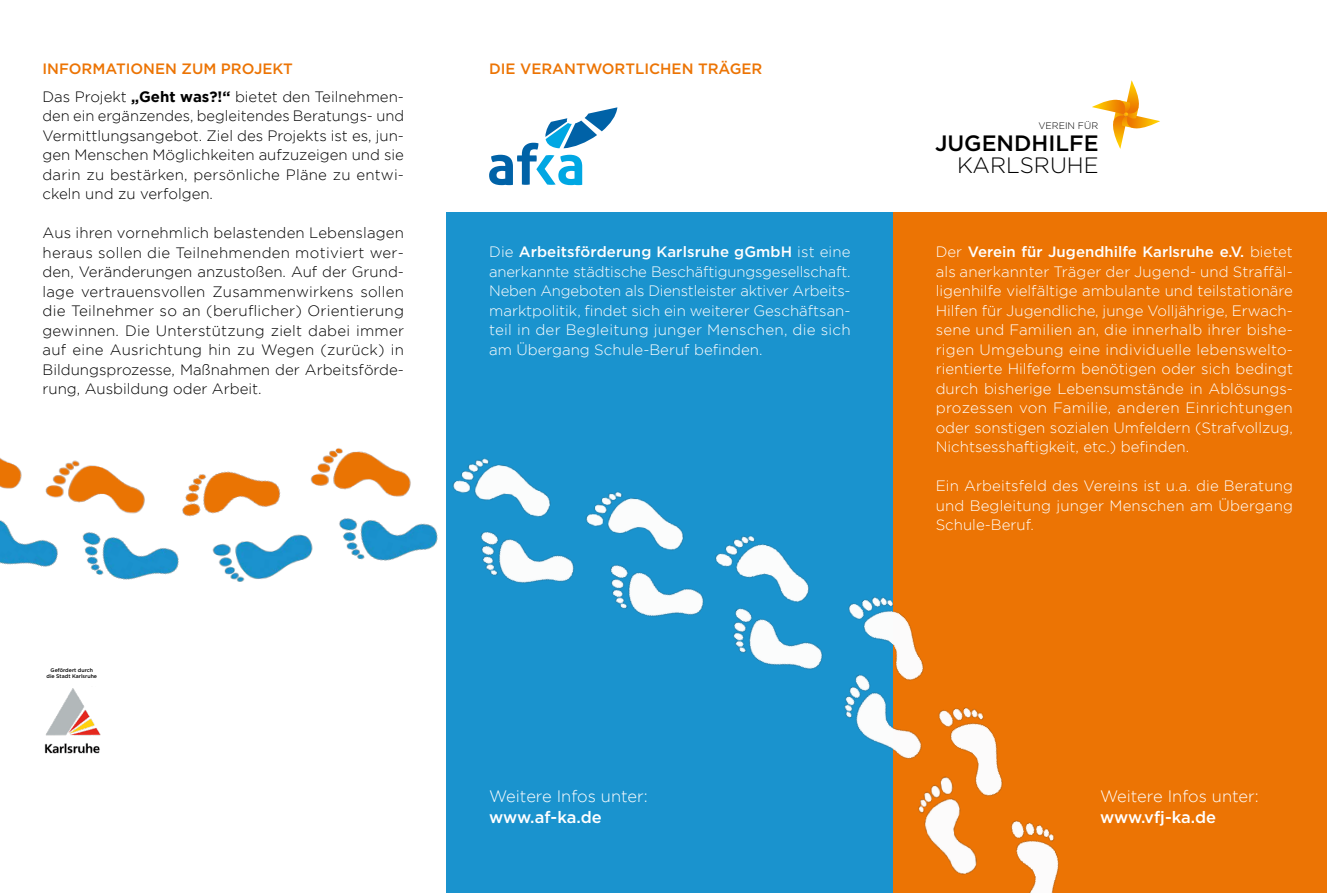
<style>
.page{position:relative;width:1327px;height:893px;background:#fff}
.page>*{position:absolute;margin:0;border:0;box-sizing:border-box;transform-origin:0 0}
.t1{font:500 22.2px "Gotham";color:#000}
.t2{font:300 22.2px "Gotham";color:#000}
.t3{font:300 16.5px "Gotham";color:#fff}
.t4{font:500 16.5px "Gotham";letter-spacing:-.01em;color:#fff}
.t5{font:300 15px/19.5px "Gotham";color:#fff;text-align:justify}
.t6{font:300 15px/19.5px "Gotham";color:#000;text-align:justify}
.t7{font:500 15px "Gotham";color:#ec7404}
.t8{font:300 9.45px "Gotham";color:#000}
.t9{font:500 5.25px/6.3px "Gotham";color:#000;text-align:center}
.s1{font-weight:500;color:#ec7404}
.s2{font-weight:700}
.s3{font-weight:500}
</style>
<div class="page">
<div style="left:446px;top:213px;width:447px;height:680px;background:#1a93ce"></div>
<div style="left:893px;top:213px;width:434px;height:680px;background:#ec7404"></div>
<img style="left:1113px;top:116px;width:9px;height:33px">
<img style="left:1119px;top:114px;width:2px;height:14px">
<img style="left:1121px;top:114px;width:39px;height:28px">
<img style="left:1124px;top:119px;width:14px;height:2px">
<img style="left:1124px;top:80px;width:28px;height:39px">
<img style="left:1127px;top:100px;width:5px;height:14px">
<img style="left:1092px;top:100px;width:35px;height:14px">
<svg style="left:1123px;top:112px;width:5px;height:5px"></svg>
<img style="left:918px;top:799px;width:59px;height:76px">
<img style="left:844px;top:688px;width:77px;height:71px">
<img style="left:733px;top:608px;width:90px;height:62px">
<img style="left:610px;top:565px;width:94px;height:52px">
<img style="left:480px;top:531px;width:94px;height:52px">
<img style="left:339px;top:518px;width:99px;height:43px">
<img style="left:212px;top:534px;width:101px;height:48px">
<img style="left:82px;top:532px;width:97px;height:48px">
<img style="left:0;top:520px;width:58px;height:47px">
<img style="left:921px;top:707px;width:82px;height:97px">
<img style="left:848px;top:597px;width:76px;height:91px">
<img style="left:1011px;top:820px;width:48px;height:73px">
<img style="left:715px;top:535px;width:94px;height:68px">
<img style="left:585px;top:491px;width:99px;height:60px">
<img style="left:452px;top:458px;width:99px;height:59px">
<img style="left:310px;top:448px;width:101px;height:49px">
<img style="left:170px;top:471px;width:111px;height:62px">
<img style="left:45px;top:460px;width:100px;height:54px">
<img style="left:0;top:458px;width:22px;height:31px">
<img style="left:44px;top:688px;width:57px;height:66px">
<svg style="left:489px;top:107px;width:128px;height:78px"></svg>
<p class="t6" style="left:43px;top:54px;width:363px;line-height:28px"><span class="s1">INFORMATIONEN ZUM PROJEKT<br></span>Das Projekt <span class="s2">„Geht was?!“</span> bietet den Teilnehmen-</p>
<p class="t6" style="left:43px;top:106px;width:363px">den ein ergänzendes, begleitendes Beratungs- und Vermittlungsangebot. Ziel des Projekts ist es, jun&shy;gen Menschen Möglichkeiten aufzuzeigen und sie darin zu bestärken, persönliche Pläne zu entwi&shy;ckeln und zu verfolgen.</p>
<p class="t6" style="left:43px;top:223px;width:363px">Aus ihren vornehmlich belastenden Lebenslagen heraus sollen die Teilnehmenden motiviert wer&shy;den, Veränderungen anzustoßen. Auf der Grund&shy;lage vertrauensvollen Zusammenwirkens sollen die Teilnehmer so an (beruflicher) Orientierung gewinnen. Die Unterstützung zielt dabei immer auf eine Ausrichtung hin zu Wegen (zurück) in Bildungsprozesse, Maßnahmen der Arbeitsförde&shy;rung, Ausbildung oder Arbeit.</p>
<p class="t9" style="left:46px;top:667px;width:52px">Gefördert durch die Stadt Karlsruhe</p>
<p class="t7" style="left:489px;top:59px;width:275px">DIE VERANTWORTLICHEN TRÄGER</p>
<p class="t8" style="left:1038px;top:120px;width:61px">VEREIN FÜR</p>
<h1 class="t1" style="left:935px;top:128px;width:165px">JUGENDHILFE</h1>
<h1 class="t2" style="left:957px;top:151px;width:143px">KARLSRUHE</h1>
<p class="t5" style="left:489px;top:242px;width:363px">Die <span class="s3">Arbeitsförderung Karlsruhe gGmbH</span> ist eine anerkannte städtische Beschäftigungsgesellschaft.<br>Neben Angeboten als Dienstleister aktiver Arbeits&shy;marktpolitik, findet sich ein weiterer Geschäftsan&shy;teil in der Begleitung junger Menschen, die sich am Übergang Schule-Beruf befinden.</p>
<p class="t5" style="left:935px;top:242px;width:359px">Der <span class="s3">Verein für Jugendhilfe Karlsruhe e.V.</span> bietet als anerkannter Träger der Jugend- und Straffäl&shy;ligenhilfe vielfältige ambulante und teilstationäre Hilfen für Jugendliche, junge Volljährige, Erwach&shy;sene und Familien an, die innerhalb ihrer bishe&shy;rigen Umgebung eine individuelle lebenswelto&shy;rientierte Hilfeform benötigen oder sich bedingt durch bisherige Lebensumstände in Ablösungs&shy;prozessen von Familie, anderen Einrichtungen oder sonstigen sozialen Umfeldern (Strafvollzug, Nichtsesshaftigkeit, etc.) befinden.</p>
<p class="t5" style="left:935px;top:476px;width:359px">Ein Arbeitsfeld des Vereins ist u.a. die Beratung und Begleitung junger Menschen am Übergang Schule-Beruf.</p>
<p class="t3" style="left:489px;top:787px;width:160px">Weitere Infos unter:</p>
<p class="t4" style="left:489px;top:806px;width:114px">www.af-ka.de</p>
<p class="t3" style="left:1100px;top:787px;width:160px">Weitere Infos unter:</p>
<p class="t4" style="left:1100px;top:806px;width:118px">www.vfj-ka.de</p>
</div>
